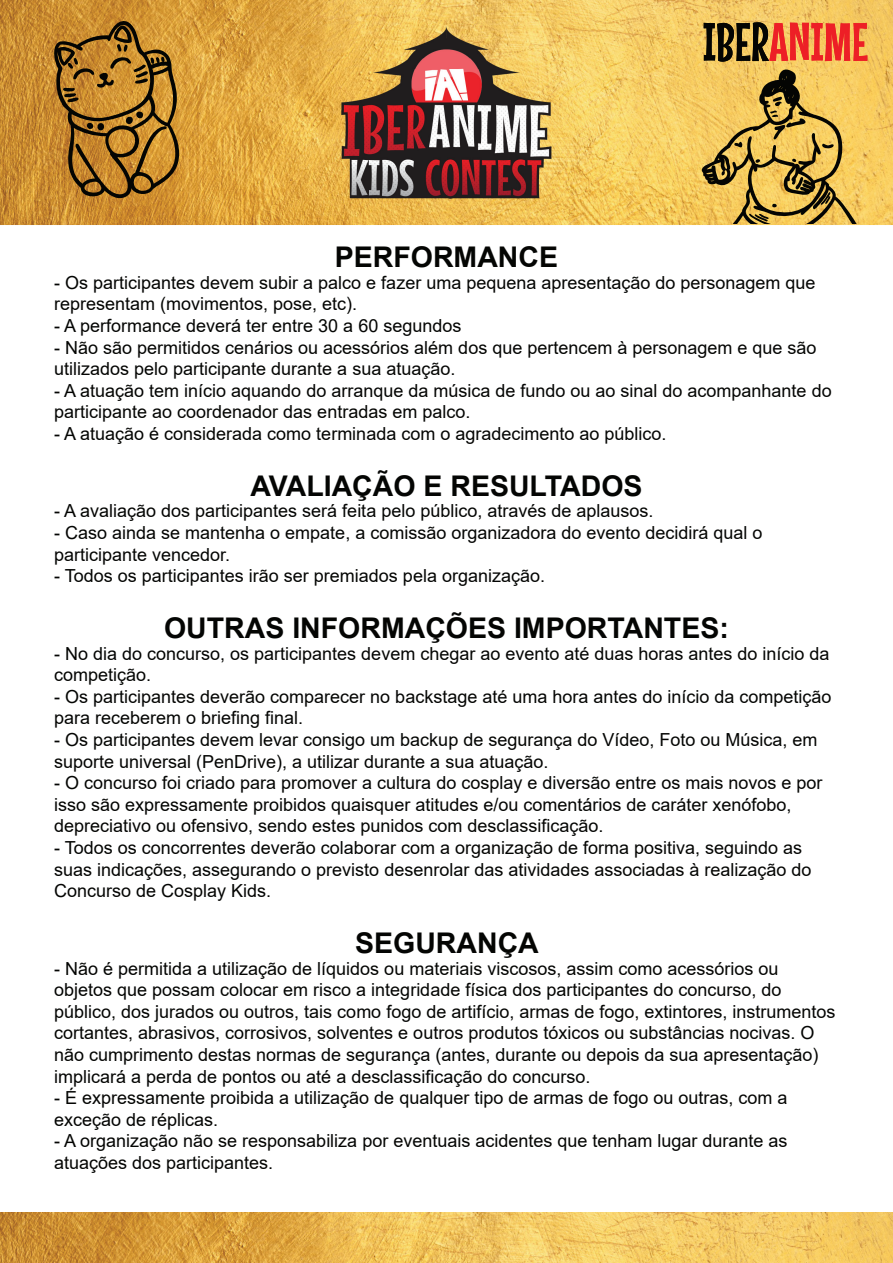
<style>
.page{position:relative;width:893px;height:1263px;background:#fff}
.page>*{position:absolute;margin:0;border:0;box-sizing:border-box;transform-origin:0 0}
.t1{font:54px "Mouse Memoirs";color:#ed1f26}
.t2{font:700 28.5px "Arial";color:#040503}
.t3{font:18px/21.6px "Arial";color:#040503}
.s1{color:#040503}
</style>
<div class="page">
<img style="left:0;top:0;width:893px;height:225px">
<img style="left:342px;top:27px;width:209px;height:171px">
<img style="left:0;top:1212px;width:893px;height:51px">
<svg style="left:51px;top:18px;width:131px;height:181px;background:#a57429"></svg>
<svg style="left:702px;top:69px;width:163px;height:155px;background:#c8a64e"></svg>
<h1 class="t1" style="left:703px;top:10px;width:167px"><span class="s1">IBER</span>ANIME</h1>
<h2 class="t2" style="left:335px;top:237px;width:225px">PERFORMANCE</h2>
<p class="t3" style="left:54px;top:271px;width:763px">- Os participantes devem subir a palco e fazer uma pequena apresentação do personagem que representam (movimentos, pose, etc).</p>
<p class="t3" style="left:54px;top:315px;width:409px">- A performance deverá ter entre 30 a 60 segundos</p>
<p class="t3" style="left:54px;top:336px;width:764px">- Não são permitidos cenários ou acessórios além dos que pertencem à personagem e que são utilizados pelo participante durante a sua atuação.</p>
<p class="t3" style="left:54px;top:379px;width:779px">- A atuação tem início aquando do arranque da música de fundo ou ao sinal do acompanhante do participante ao coordenador das entradas em palco.</p>
<p class="t3" style="left:54px;top:423px;width:614px">- A atuação é considerada como terminada com o agradecimento ao público.</p>
<h2 class="t2" style="left:250px;top:466px;width:394px">AVALIAÇÃO E RESULTADOS</h2>
<p class="t3" style="left:54px;top:500px;width:601px">- A avaliação dos participantes será feita pelo público, através de aplausos.</p>
<p class="t3" style="left:54px;top:522px;width:710px">- Caso ainda se mantenha o empate, a comissão organizadora do evento decidirá qual o participante vencedor.</p>
<p class="t3" style="left:54px;top:565px;width:492px">- Todos os participantes irão ser premiados pela organização.</p>
<h2 class="t2" style="left:164px;top:608px;width:566px">OUTRAS INFORMAÇÕES IMPORTANTES:</h2>
<p class="t3" style="left:54px;top:642px;width:777px">- No dia do concurso, os participantes devem chegar ao evento até duas horas antes do início da competição.</p>
<p class="t3" style="left:54px;top:685px;width:779px">- Os participantes deverão comparecer no backstage até uma hora antes do início da competição para receberem o briefing final.</p>
<p class="t3" style="left:54px;top:729px;width:765px">- Os participantes devem levar consigo um backup de segurança do Vídeo, Foto ou Música, em suporte universal (PenDrive), a utilizar durante a sua atuação.</p>
<p class="t3" style="left:54px;top:772px;width:770px">- O concurso foi criado para promover a cultura do cosplay e diversão entre os mais novos e por isso são expressamente proibidos quaisquer atitudes e/ou comentários de caráter xenófobo, depreciativo ou ofensivo, sendo estes punidos com desclassificação.</p>
<p class="t3" style="left:54px;top:837px;width:759px">- Todos os concorrentes deverão colaborar com a organização de forma positiva, seguindo as suas indicações, assegurando o previsto desenrolar das atividades associadas à realização do<br>Concurso de Cosplay Kids.</p>
<h2 class="t2" style="left:355px;top:923px;width:185px">SEGURANÇA</h2>
<p class="t3" style="left:54px;top:957px;width:783px">- Não é permitida a utilização de líquidos ou materiais viscosos, assim como acessórios ou objetos que possam colocar em risco a integridade física dos participantes do concurso, do público, dos jurados ou outros, tais como fogo de artifício, armas de fogo, extintores, instrumentos cortantes, abrasivos, corrosivos, solventes e outros produtos tóxicos ou substâncias nocivas. O não cumprimento destas normas de segurança (antes, durante ou depois da sua apresentação) implicará a perda de pontos ou até a desclassificação do concurso.</p>
<p class="t3" style="left:54px;top:1087px;width:735px">- É expressamente proibida a utilização de qualquer tipo de armas de fogo ou outras, com a exceção de réplicas.</p>
<p class="t3" style="left:54px;top:1130px;width:735px">- A organização não se responsabiliza por eventuais acidentes que tenham lugar durante as atuações dos participantes.</p>
</div>
